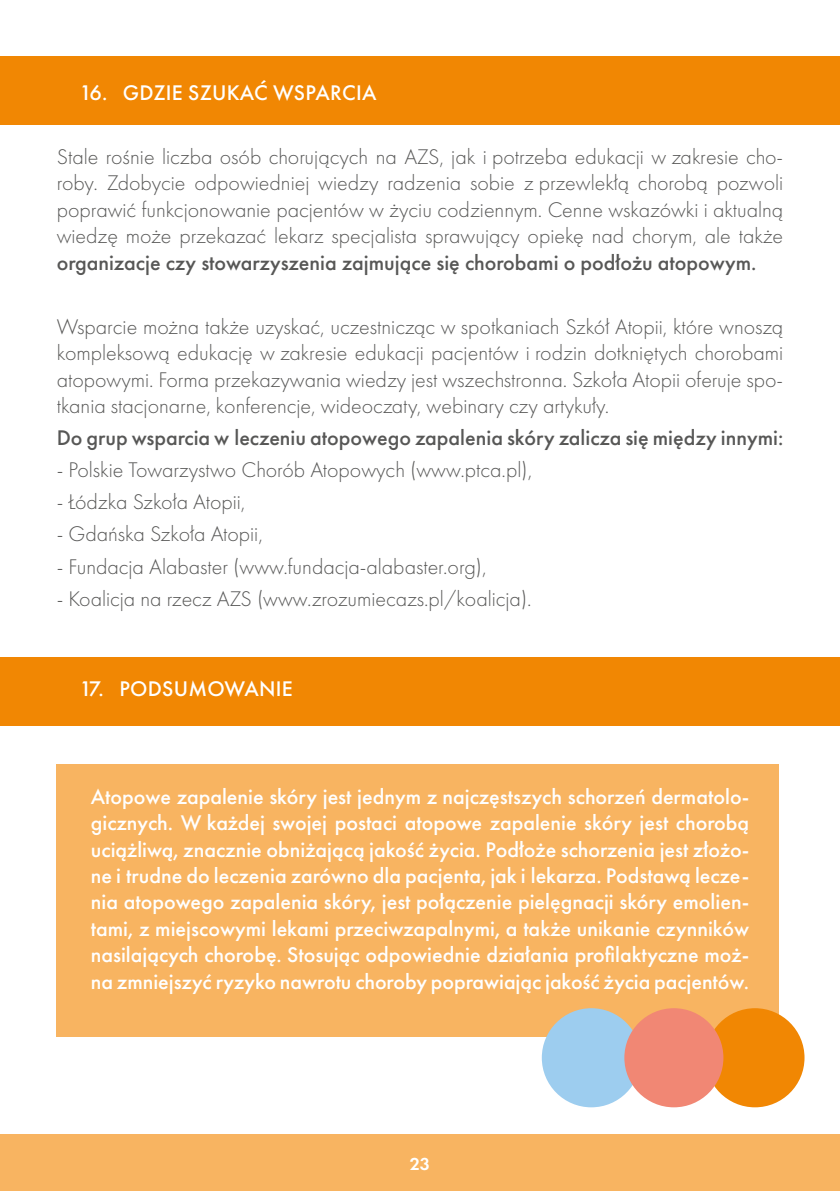
<style>
.page{position:relative;width:840px;height:1191px;background:#fff}
.page>*{position:absolute;margin:0;border:0;box-sizing:border-box;transform-origin:0 0}
.t1{font:300 22px/26.4px "Futura PT";color:#575756;text-align:justify}
.t2{font:500 22px/26.4px "Futura PT";letter-spacing:-.005em;color:#fff;text-align:justify}
.t3{font:500 22px "Futura PT";color:#575756}
.t4{font:600 18px "Futura PT";color:#fff}
</style>
<div class="page">
<div style="left:0;top:1134px;width:839px;height:57px;background:#f8b461"></div>
<div style="left:57px;top:764px;width:721px;height:272px;background:#f8b461"></div>
<div style="left:0;top:658px;width:839px;height:68px;background:#f18703"></div>
<div style="left:0;top:57px;width:839px;height:68px;background:#f18703"></div>
<div style="left:705px;top:1008px;width:99px;height:99px;background:#f18703;border-radius:50%"></div>
<div style="left:541px;top:1008px;width:99px;height:99px;background:#9dcdef;border-radius:50%"></div>
<div style="left:624px;top:1008px;width:99px;height:99px;background:#f18774;border-radius:50%"></div>
<p class="t2" style="left:79px;top:79px;width:298px">16. GDZIE SZUKAĆ WSPARCIA</p>
<p class="t1" style="left:57px;top:144px;width:727px">Stale rośnie liczba osób chorujących na AZS, jak i potrzeba edukacji w zakresie cho&shy;roby. Zdobycie odpowiedniej wiedzy radzenia sobie z przewlekłą chorobą pozwoli poprawić funkcjonowanie pacjentów w życiu codziennym. Cenne wskazówki i aktualną wiedzę może przekazać lekarz specjalista sprawujący opiekę nad chorym, ale także</p>
<p class="t3" style="left:57px;top:249px;width:700px">organizacje czy stowarzyszenia zajmujące się chorobami o podłożu atopowym.</p>
<p class="t1" style="left:57px;top:313px;width:727px">Wsparcie można także uzyskać, uczestnicząc w spotkaniach Szkół Atopii, które wnoszą kompleksową edukację w zakresie edukacji pacjentów i rodzin dotkniętych chorobami atopowymi. Forma przekazywania wiedzy jest wszechstronna. Szkoła Atopii oferuje spo&shy;tkania stacjonarne, konferencje, wideoczaty, webinary czy artykuły.</p>
<p class="t3" style="left:57px;top:424px;width:727px">Do grup wsparcia w leczeniu atopowego zapalenia skóry zalicza się między innymi:</p>
<p class="t1" style="left:57px;top:457px;width:476px">- Polskie Towarzystwo Chorób Atopowych (www.ptca.pl),</p>
<p class="t1" style="left:57px;top:489px;width:190px">- Łódzka Szkoła Atopii,</p>
<p class="t1" style="left:57px;top:521px;width:207px">- Gdańska Szkoła Atopii,</p>
<p class="t1" style="left:57px;top:553px;width:431px">- Fundacja Alabaster (www.fundacja-alabaster.org),</p>
<p class="t1" style="left:57px;top:585px;width:476px">- Koalicja na rzecz AZS (www.zrozumiecazs.pl/koalicja).</p>
<p class="t2" style="left:79px;top:675px;width:215px">17. PODSUMOWANIE</p>
<p class="t2" style="left:91px;top:783px;width:659px">Atopowe zapalenie skóry jest jednym z najczęstszych schorzeń dermatolo&shy;gicznych. W każdej swojej postaci atopowe zapalenie skóry jest chorobą uciążliwą, znacznie obniżającą jakość życia. Podłoże schorzenia jest złożo&shy;ne i trudne do leczenia zarówno dla pacjenta, jak i lekarza. Podstawą lecze&shy;nia atopowego zapalenia skóry, jest połączenie pielęgnacji skóry emolien&shy;tami, z miejscowymi lekami przeciwzapalnymi, a także unikanie czynników nasilających chorobę. Stosując odpowiednie działania profilaktyczne moż&shy;na zmniejszyć ryzyko nawrotu choroby poprawiając jakość życia pacjentów.</p>
<p class="t4" style="left:409px;top:1152px;width:22px">23</p>
</div>
